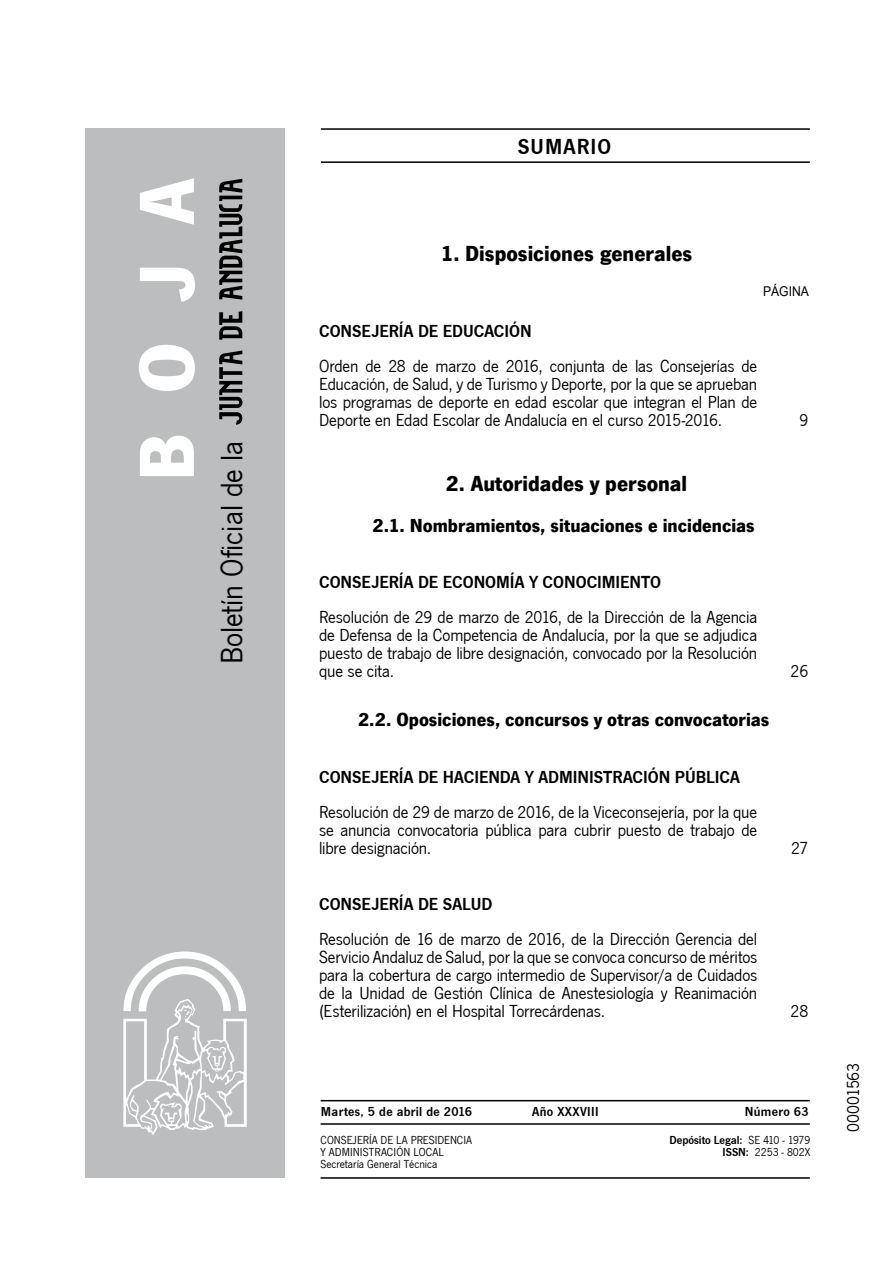
<style>
.page{position:relative;width:893px;height:1263px;background:#fff}
.page>*{position:absolute;margin:0;border:0;box-sizing:border-box;transform-origin:0 0}
.t1{font:700 81px "News Got T";color:#fff}
.t2{font:31.95px "News Got T";color:#000}
.t3{font:700 22.5px "News Got T";color:#000}
.t4{font:600 22.5px "News Got T";letter-spacing:.05em;color:#000}
.t5{font:700 19.5px "News Got T";color:#000}
.t6{font:18px/18px "News Got T";letter-spacing:-.01em;color:#000;text-align:justify}
.t7{font:600 18px "News Got T";color:#000}
.t8{font:600 13.5px "News Got T";letter-spacing:.025em;color:#000}
.t9{font:13.5px "Arial";color:#000;scale:.9 1}
.t10{font:12px/12px "News Got T";color:#000}
.t11{font:600 12px/12px "News Got T";color:#000;text-align:right}
.s1{font-weight:400}
</style>
<div class="page">
<hr style="left:321px;top:128px;width:488px;height:2px;background:#000">
<hr style="left:321px;top:161px;width:488px;height:2px;background:#000">
<div style="left:85px;top:128px;width:200px;height:1050px;background:#bcbdbe"></div>
<svg style="left:219px;top:351px;width:23px;height:74px"></svg>
<svg style="left:219px;top:311px;width:23px;height:29px"></svg>
<svg style="left:219px;top:179px;width:23px;height:121px"></svg>
<svg style="left:123px;top:952px;width:124px;height:183px"></svg>
<hr style="left:320px;top:1100px;width:489px;height:1px;background:#000">
<hr style="left:320px;top:1177px;width:489px;height:2px;background:#000">
<hr style="left:320px;top:1123px;width:489px;height:2px;background:#000">
<h1 class="t1" style="left:119px;top:481px;width:305px;rotate:-90deg">BOJA</h1>
<h2 class="t2" style="left:214px;top:664px;width:225px;rotate:-90deg">Boletín Oficial de la</h2>
<p class="t4" style="left:517px;top:134px;width:95px">SUMARIO</p>
<p class="t3" style="left:440px;top:240px;width:253px">1. Disposiciones generales</p>
<p class="t9" style="left:763px;top:282px;width:53px">PÁGINA</p>
<p class="t7" style="left:319px;top:321px;width:134px">CONSEJERÍA DE EDUCACI</p>
<p class="t7" style="left:509px;top:321px;width:21px">ÓN</p>
<p class="t6" style="left:319px;top:357px;width:440px">Orden de 28 de marzo de 2016, conjunta de las Consejerías de Educación, de Salud, y de Turismo y Deporte, por la que se aprueban los programas de deporte en edad escolar que integran el Plan de Deporte en Edad Escolar de Andalucía en el curso 2015-2016.</p>
<p class="t3" style="left:446px;top:470px;width:243px">2. Autoridades y personal</p>
<p class="t5" style="left:372px;top:514px;width:384px">2.1. Nombramientos, situaciones e incidencias</p>
<p class="t7" style="left:319px;top:572px;width:136px">CONSEJERÍA DE ECONOM</p>
<p class="t7" style="left:510px;top:572px;width:54px">ÍA Y CONOCIMI</p>
<p class="t7" style="left:620px;top:572px;width:40px">ENTO</p>
<p class="t6" style="left:319px;top:608px;width:439px">Resolución de 29 de marzo de 2016, de la Dirección de la Agencia de Defensa de la Competencia de Andalucía, por la que se adjudica puesto de trabajo de libre designación, convocado por la Resolución que se cita.</p>
<p class="t5" style="left:358px;top:708px;width:413px">2.2. Oposiciones, concursos y otras convocatorias</p>
<p class="t7" style="left:319px;top:766px;width:181px">CONSEJERÍA DE HACI ENDA</p>
<p class="t7" style="left:525px;top:766px;width:34px">Y ADMINIS</p>
<p class="t7" style="left:603px;top:766px;width:19px">TRACI</p>
<p class="t7" style="left:648px;top:766px;width:68px">ÓN PÚBLICA</p>
<p class="t6" style="left:319px;top:803px;width:439px">Resolución de 29 de marzo de 2016, de la Viceconsejería, por la que se anuncia convocatoria pública para cubrir puesto de trabajo de libre designación.</p>
<p class="t7" style="left:319px;top:894px;width:145px">CONSEJERÍA DE SALUD</p>
<p class="t6" style="left:319px;top:930px;width:439px">Resolución de 16 de marzo de 2016, de la Dirección Gerencia del Servicio Andaluz de Salud, por la que se convoca concurso de méritos para la cobertura de cargo intermedio de Supervisor/a de Cuidados de la Unidad de Gestión Clínica de Anestesiología y Reanimación (Esterilización) en el Hospital Torrecárdenas.</p>
<p class="t6" style="left:799px;top:411px;width:10px">9</p>
<p class="t6" style="left:790px;top:662px;width:19px">26</p>
<p class="t6" style="left:791px;top:839px;width:19px">27</p>
<p class="t6" style="left:790px;top:1002px;width:19px">28</p>
<p class="t8" style="left:321px;top:1104px;width:153px">MARTES, 5 DE ABRIL DE 2016</p>
<p class="t8" style="left:532px;top:1104px;width:68px">AÑO XXXVIII</p>
<p class="t8" style="left:744px;top:1104px;width:65px">NÚMERO 63</p>
<p class="t10" style="left:320px;top:1134px;width:153px">CONSEJERÍA DE LA PRESIDENCIA<br>Y ADMINISTRACIÓN LOCAL<br>Secretaría General Técnica</p>
<p class="t11" style="left:669px;top:1134px;width:142px">DEPÓSITO LEGAL: <span class="s1">SE 410 - 1979<br></span>ISSN: <span class="s1">2253 - 802X</span></p>
<p class="t6" style="left:844px;top:1132px;width:70px;rotate:-90deg">00001563</p>
</div>
